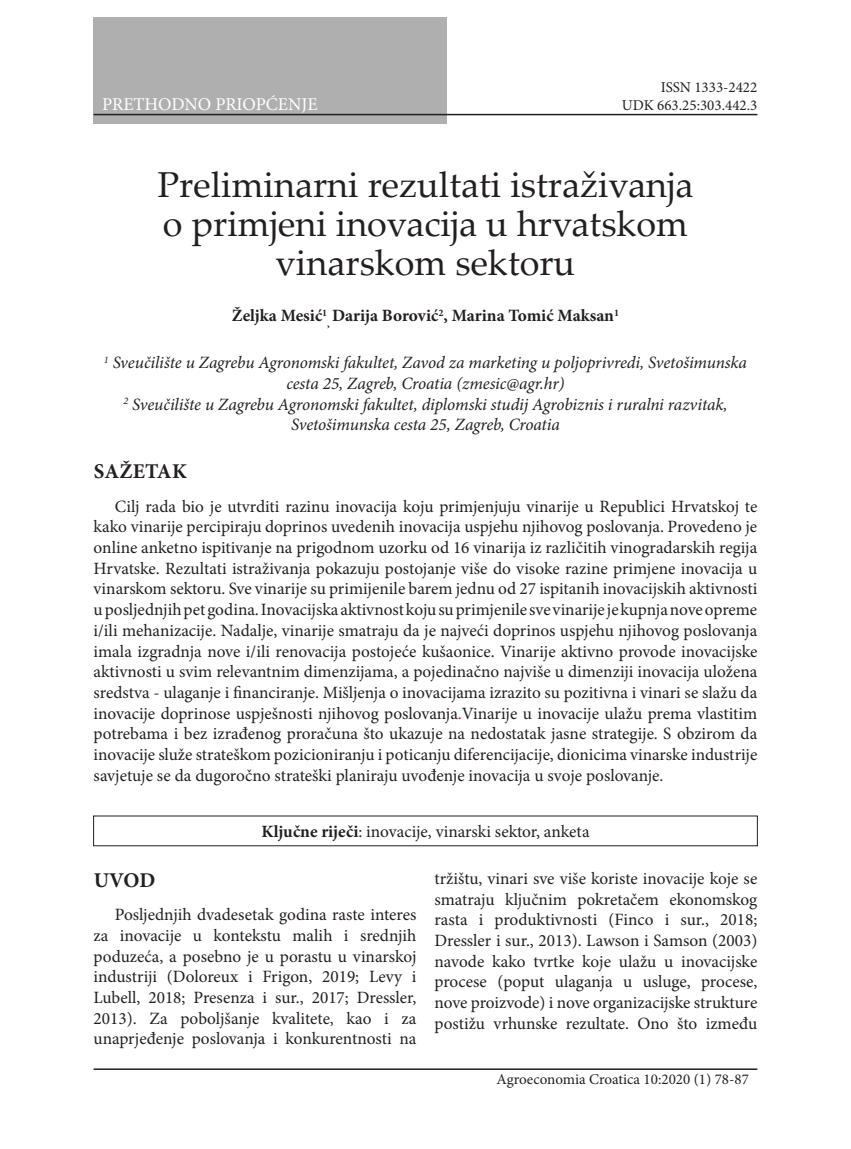
<style>
.page{position:relative;width:851px;height:1149px;background:#fff}
.page>*{position:absolute;margin:0;border:0;box-sizing:border-box;transform-origin:0 0}
.t1{font:36px/39px "Palatino Linotype";color:#231f20;text-align:center}
.t2{font:700 21px "Minion Pro";letter-spacing:.01em;color:#231f20}
.t3{font:18px "Minion Pro";letter-spacing:-.005em;color:#fff}
.abstract{font:17.25px/20.7px "Minion Pro";color:#231f20;text-align:justify}
.paragraph{font:17.25px/20.7px "Minion Pro";color:#231f20;text-align:justify}
.Adresa{font:italic 17.25px/20.7px "Minion Pro";letter-spacing:-.01em;color:#231f20;text-align:center}
.autori{font:700 17.25px "Minion Pro";color:#231f20}
.kljucne-rijeci{font:17.25px "Minion Pro";letter-spacing:-.005em;color:#231f20}
.t4{font:15px "Minion Pro";color:#231f20}
.s1{color:#f00}
.s2{font-weight:700}
</style>
<div class="page">
<div style="left:94px;top:17px;width:352px;height:106px;background:#afafaf"></div>
<hr style="left:94px;top:114px;width:663px;height:1px;background:#231f20">
<hr style="left:94px;top:1068px;width:663px;height:1px;background:#231f20">
<p class="t3" style="left:102px;top:92px;width:217px">PRETHODNO PRIOPĆENJE</p>
<p class="t4" style="left:660px;top:77px;width:98px">ISSN 1333-2422</p>
<p class="t4" style="left:621px;top:95px;width:137px">UDK 663.25:303.442.3</p>
<p class="t1" style="left:157px;top:163px;width:537px">Preliminarni rezultati istraživanja o primjeni inovacija u hrvatskom vinarskom sektoru</p>
<p class="autori" style="left:232px;top:304px;width:388px">Željka Mesić<sup>1</sup><sub>,</sub> Darija Borović<sup>2</sup>, Marina Tomić Maksan<sup>1</sup></p>
<p class="Adresa" style="left:104px;top:352px;width:644px"><sup>1</sup> Sveučilište u Zagrebu Agronomski fakultet, Zavod za marketing u poljoprivredi, Svetošimunska cesta 25, Zagreb, Croatia (zmesic@agr.hr)</p>
<p class="Adresa" style="left:123px;top:394px;width:605px"><sup>2</sup> Sveučilište u Zagrebu Agronomski fakultet, diplomski studij Agrobiznis i ruralni razvitak,<br>Svetošimunska cesta 25, Zagreb, Croatia</p>
<p class="t2" style="left:94px;top:456px;width:95px">SAŽETAK</p>
<p class="abstract" style="left:94px;top:495px;width:665px;text-indent:21px">Cilj rada bio je utvrditi razinu inovacija koju primjenjuju vinarije u Republici Hrvatskoj te kako vinarije percipiraju doprinos uvedenih inovacija uspjehu njihovog poslovanja. Provedeno je online anketno ispitivanje na prigodnom uzorku od 16 vinarija iz različitih vinogradarskih regija Hrvatske. Rezultati istraživanja pokazuju postojanje više do visoke razine primjene inovacija u vinarskom sektoru. Sve vinarije su primijenile barem jednu od 27 ispitanih inovacijskih aktivnosti u posljednjih pet godina. Inovacijska aktivnost koju su primjenile sve vinarije je kupnja nove opreme i/ili mehanizacije. Nadalje, vinarije smatraju da je najveći doprinos uspjehu njihovog poslovanja imala izgradnja nove i/ili renovacija postojeće kušaonice. Vinarije aktivno provode inovacijske aktivnosti u svim relevantnim dimenzijama, a pojedinačno najviše u dimenziji inovacija uložena sredstva - ulaganje i financiranje. Mišljenja o inovacijama izrazito su pozitivna i vinari se slažu da inovacije doprinose uspješnosti njihovog poslovanja<span class="s1">.</span>Vinarije u inovacije ulažu prema vlastitim potrebama i bez izrađenog proračuna što ukazuje na nedostatak jasne strategije. S obzirom da inovacije služe strateškom pozicioniranju i poticanju diferencijacije, dionicima vinarske industrije savjetuje se da dugoročno strateški planiraju uvođenje inovacija u svoje poslovanje.</p>
<p class="kljucne-rijeci" style="left:261px;top:819px;width:329px"><span class="s2">Ključne riječi</span>: inovacije, vinarski sektor, anketa</p>
<p class="t2" style="left:94px;top:864px;width:63px">UVOD</p>
<p class="paragraph" style="left:94px;top:904px;width:324px;text-indent:21px">Posljednjih dvadesetak godina raste interes za inovacije u kontekstu malih i srednjih poduzeća, a posebno je u porastu u vinarskoj industriji (Doloreux i Frigon, 2019; Levy i Lubell, 2018; Presenza i sur., 2017; Dressler, 2013). Za poboljšanje kvalitete, kao i za unaprjeđenje poslovanja i konkurentnosti na</p>
<p class="paragraph" style="left:434px;top:867px;width:324px">tržištu, vinari sve više koriste inovacije koje se smatraju ključnim pokretačem ekonomskog rasta i produktivnosti (Finco i sur., 2018; Dressler i sur., 2013). Lawson i Samson (2003) navode kako tvrtke koje ulažu u inovacijske procese (poput ulaganja u usluge, procese, nove proizvode) i nove organizacijske strukture postižu vrhunske rezultate. Ono što između</p>
<p class="t4" style="left:496px;top:1068px;width:254px">Agroeconomia Croatica 10:2020 (1) 78-87</p>
</div>
